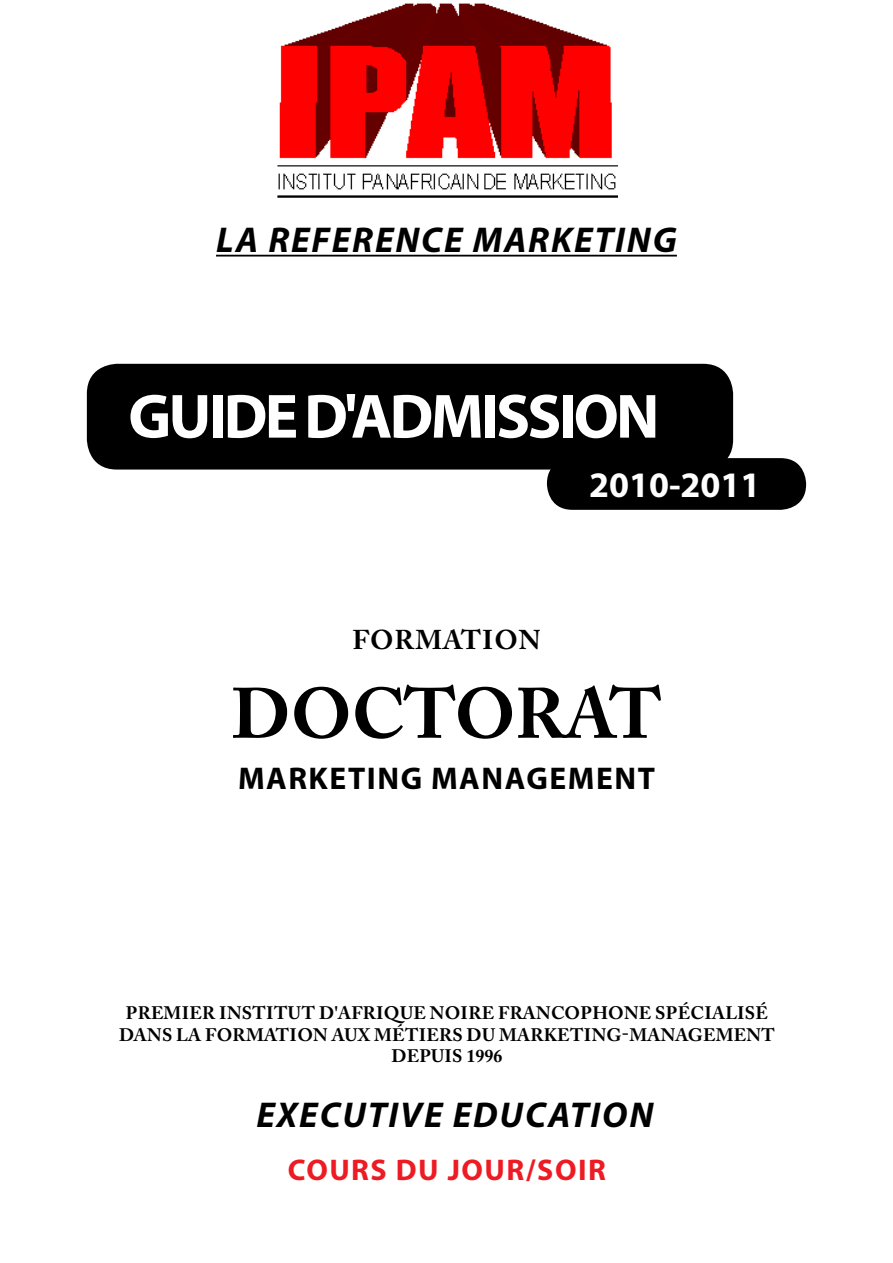
<style>
.page{position:relative;width:893px;height:1263px;background:#fff}
.page>*{position:absolute;margin:0;border:0;box-sizing:border-box;transform-origin:0 0}
.t1{font:700 70.5px "Adobe Caslon Pro";color:#000}
.t2{font:700 63px "Myriad Pro";letter-spacing:-.045em;color:#fff}
.t3{font:italic 700 36px "Myriad Pro";letter-spacing:.05em;color:#000}
.t4{font:700 36px "Myriad Pro";color:#fff}
.t5{font:700 31.5px "Myriad Pro";letter-spacing:.05em;color:#000}
.t6{font:700 30px "Myriad Pro";color:#ed1b23}
.t7{font:700 27px "Adobe Caslon Pro";letter-spacing:.035em;color:#000}
.t8{font:700 18px/21.6px "Adobe Caslon Pro";letter-spacing:.015em;color:#000}
</style>
<div class="page">
<img style="left:277px;top:3px;width:340px;height:195px">
<hr style="left:216px;top:255px;width:461px;height:1px;background:#000">
<div style="left:87px;top:364px;width:646px;height:106px;background:#000;border-radius:30px"></div>
<div style="left:547px;top:458px;width:259px;height:52px;background:#000;border-radius:26px"></div>
<h3 class="t3" style="left:216px;top:216px;width:462px">LA REFERENCE MARKETING</h3>
<h2 class="t2" style="left:128px;top:375px;width:533px">GUIDE D'ADMISSION</h2>
<h3 class="t4" style="left:589px;top:461px;width:173px">2010-2011</h3>
<h3 class="t7" style="left:352px;top:624px;width:190px">FORMATION</h3>
<h1 class="t1" style="left:231px;top:672px;width:226px">DOCTORAT</h1>
<h3 class="t5" style="left:238px;top:758px;width:418px">MARKETING MANAGEMENT</h3>
<p class="t8" style="left:119px;top:1002px;width:650px;text-indent:7px">PREMIER INSTITUT D'AFRIQUE NOIRE FRANCOPHONE SPÉCIALISÉ<br>DANS LA FORMATION AUX MÉTIERS DU MAR</p>
<p class="t8" style="left:544px;top:1024px;width:27px">KETIN</p>
<p class="t8" style="left:606px;top:1024px;width:170px">G-MANAGEMENT</p>
<p class="t8" style="left:391px;top:1045px;width:28px">DEPUIS</p>
<p class="t8" style="left:466px;top:1045px;width:37px">1996</p>
<h3 class="t3" style="left:257px;top:1091px;width:398px">EXECUTIVE EDUCATION</h3>
<h3 class="t6" style="left:288px;top:1150px;width:40px">COURS</h3>
<h3 class="t6" style="left:396px;top:1150px;width:88px">DU JOUR</h3>
<h3 class="t6" style="left:526px;top:1150px;width:30px">/SOIR</h3>
</div>
